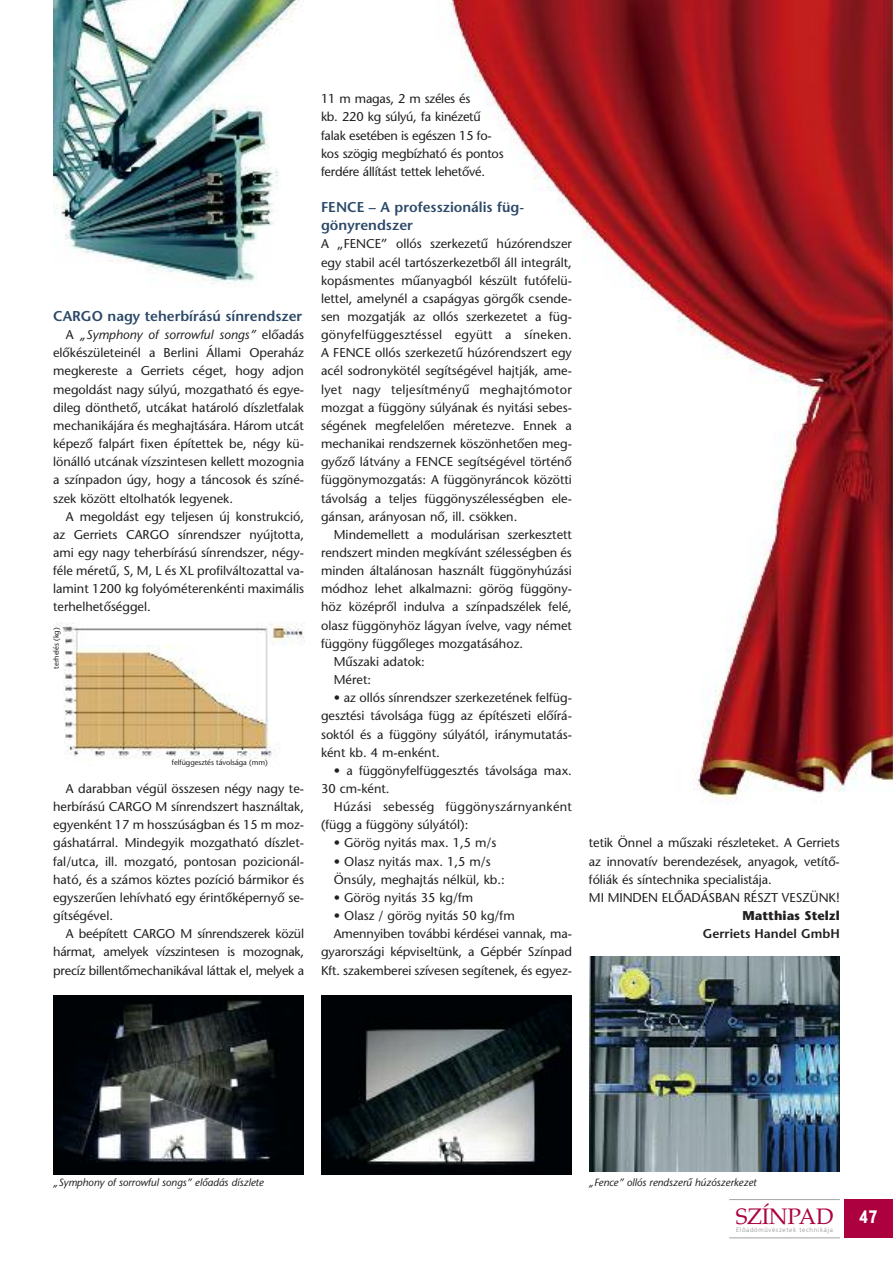
<style>
.page{position:relative;width:893px;height:1263px;background:#fff}
.page>*{position:absolute;margin:0;border:0;box-sizing:border-box;transform-origin:0 0}
.t1{font:22.35px "H Palatino Roman";letter-spacing:-.01em;color:#ac003f}
.t2{font:600 14.25px/18.1px "Stone Sans";color:#2c4968}
.t3{font:12.75px/18.1px "Stone Sans";color:#211f1f;text-align:justify}
.t4{font:12.75px/18.1px "Stone Sans";letter-spacing:.025em;color:#211f1f}
.t5{font:600 12.75px "Stone Sans";color:#211f1f}
.t6{font:700 12.75px "Stone Sans";color:#211f1f}
.t7{font:italic 10.5px "Stone Sans";letter-spacing:-.005em;color:#211f1f}
.t8{font:7.5px "Stone Sans";letter-spacing:-.005em;color:#211f1f}
.t9{font:6.3px "Frutiger L";letter-spacing:.105em;color:#908f8f}
.s1{font-style:italic}
.s2{font-family:"Lucida Grande"}
.s3{font-family:"Tarzana Narrow H Bold";font-size:21px;color:#fff}
</style>
<div class="page">
<img style="left:449px;top:0;width:444px;height:803px">
<div style="left:844px;top:1199px;width:49px;height:39px;background:#ac003f"></div>
<hr style="left:729px;top:1199px;width:111px;height:1px;background:#a6a5a5">
<hr style="left:729px;top:1237px;width:111px;height:1px;background:#a6a5a5">
<img style="left:53px;top:0;width:246px;height:284px">
<img style="left:55px;top:622px;width:249px;height:137px">
<img style="left:53px;top:995px;width:250px;height:179px">
<img style="left:321px;top:995px;width:250px;height:179px">
<img style="left:590px;top:956px;width:250px;height:215px">
<div style="left:53px;top:628px;width:10px;height:124px;background:#fff"></div>
<p class="t2" style="left:53px;top:308px;width:251px">CARGO nagy teherbírású sínrendszer</p>
<p class="t3" style="left:53px;top:327px;width:252px;text-indent:13px">A <span class="s1">„Symphony of sorrowful songs”</span> elôadás elôkészületeinél a Berlini Állami Operaház megkereste a Gerriets céget, hogy adjon megoldást nagy súlyú, mozgatható és egye&shy;dileg dönthetô, utcákat határoló díszletfalak mechanikájára és meghajtására. Három utcát képezô falpárt fixen építettek be, négy kü&shy;lönálló utcának vízszintesen kellett mozognia a színpadon úgy, hogy a táncosok és színé&shy;szek között eltolhatók legyenek.</p>
<p class="t3" style="left:53px;top:508px;width:252px;text-indent:13px">A megoldást egy teljesen új konstrukció, az Gerriets CARGO sínrendszer nyújtotta, ami egy nagy teherbírású sínrendszer, négy&shy;féle méretû, S, M, L és XL profilváltozattal va&shy;lamint 1200 kg folyóméterenkénti maximális terhelhetôséggel.</p>
<p class="t8" style="left:53px;top:669px;width:42px;rotate:-90deg">terhelés (kg)</p>
<p class="t8" style="left:172px;top:759px;width:97px">felfüggesztés távolsága (mm)</p>
<p class="t3" style="left:53px;top:781px;width:252px;text-indent:13px">A darabban végül összesen négy nagy te&shy;herbírású CARGO M sínrendszert használtak, egyenként 17 m hosszúságban és 15 m moz&shy;gáshatárral. Mindegyik mozgatható díszlet&shy;fal/utca, ill. mozgató, pontosan pozicionál&shy;ható, és a számos köztes pozíció bármikor és egyszerûen lehívható egy érintôképernyô se&shy;gítségével.</p>
<p class="t3" style="left:53px;top:926px;width:252px;text-indent:13px">A beépített CARGO M sínrendszerek közül hármat, amelyek vízszintesen is mozognak, precíz billentômechanikával láttak el, melyek a</p>
<p class="t3" style="left:321px;top:91px;width:184px;text-align:left">11 m magas, 2 m széles és<br>kb. 220 kg súlyú, fa kinézetû falak esetében is egészen 15 fo&shy;kos szögig megbízható és pontos ferdére állítást tettek lehetôvé.</p>
<p class="t2" style="left:321px;top:200px;width:205px">FENCE – A professzionális füg&shy;gönyrendszer</p>
<p class="t3" style="left:321px;top:236px;width:252px">A „FENCE” ollós szerkezetû húzórendszer egy stabil acél tartószerkezetbôl áll integrált, kopásmentes mûanyagból készült futófelü&shy;lettel, amelynél a csapágyas görgôk csende&shy;sen mozgatják az ollós szerkezetet a füg&shy;gönyfelfüggesztéssel együtt a síneken.<br>A FENCE ollós szerkezetû húzórendszert egy acél sodronykötél segítségével hajtják, ame&shy;lyet nagy teljesítményû meghajtómotor mozgat a függöny súlyának és nyitási sebes&shy;ségének megfelelôen méretezve. Ennek a mechanikai rendszernek köszönhetôen meg&shy;gyôzô látvány a FENCE segítségével történô függönymozgatás: A függönyráncok közötti távolság a teljes függönyszélességben ele&shy;gánsan, arányosan nô, ill. csökken.</p>
<p class="t3" style="left:334px;top:527px;width:240px">Mindemellett a modulárisan szerkesztett</p>
<p class="t3" style="left:321px;top:545px;width:252px">rendszert minden megkívánt szélességben és</p>
<p class="t3" style="left:321px;top:563px;width:252px">minden általánosan használt függönyhúzási</p>
<p class="t3" style="left:321px;top:581px;width:252px">módhoz lehet alkalmazni: görög függöny-</p>
<p class="t3" style="left:321px;top:599px;width:252px">höz középrôl indulva a színpadszélek felé,</p>
<p class="t3" style="left:321px;top:617px;width:252px">olasz függönyhöz lágyan ívelve, vagy német</p>
<p class="t3" style="left:321px;top:636px;width:204px">függöny függôleges mozgatásához.</p>
<p class="t3" style="left:334px;top:654px;width:93px">Mûszaki adatok:</p>
<p class="t3" style="left:334px;top:672px;width:39px">Méret:</p>
<p class="t3" style="left:321px;top:690px;width:252px;text-indent:13px">• az ollós sínrendszer szerkezetének felfüg&shy;gesztési távolsága függ az építészeti elôírá&shy;soktól és a függöny súlyától, iránymutatás&shy;ként kb. 4 m-enként.</p>
<p class="t3" style="left:321px;top:763px;width:252px;text-indent:13px">• a függönyfelfüggesztés távolsága max.<br>30 cm-ként.</p>
<p class="t4" style="left:321px;top:799px;width:252px;text-indent:13px">Húzási sebesség függönyszárnyanként (függ a függöny súlyától):</p>
<p class="t3" style="left:334px;top:835px;width:164px">• Görög nyitás max. 1,5 m/s</p>
<p class="t3" style="left:334px;top:853px;width:172px">• Olasz nyitás max. 1,5 m/s<br>Önsúly, meghajtás nélkül, kb.:</p>
<p class="t3" style="left:334px;top:890px;width:141px">• Görög nyitás 35 kg/fm</p>
<p class="t3" style="left:334px;top:908px;width:182px">• Olasz / görög nyitás 50 kg/fm</p>
<p class="t3" style="left:334px;top:926px;width:240px">Amennyiben további kérdései vannak, ma-</p>
<p class="t3" style="left:321px;top:944px;width:252px">gyarországi képviseltünk, a Gépbér Színpad</p>
<p class="t3" style="left:321px;top:962px;width:252px">Kft. szakemberei szívesen segítenek, és egyez-</p>
<p class="t3" style="left:589px;top:835px;width:252px">tetik Önnel a mûszaki részleteket. A Gerriets</p>
<p class="t3" style="left:589px;top:853px;width:252px">az innovatív berendezések, anyagok, vetítô-</p>
<p class="t3" style="left:589px;top:871px;width:184px">fóliák és síntechnika specialistája.</p>
<p class="t3" style="left:589px;top:890px;width:252px">MI MINDEN EL<span class="s2">Ő</span>ADÁSBAN RÉSZT VESZÜNK!</p>
<p class="t6" style="left:742px;top:911px;width:99px">Matthias Stelzl</p>
<p class="t5" style="left:703px;top:929px;width:139px">Gerriets Handel GmbH</p>
<p class="t7" style="left:53px;top:1178px;width:212px">„Symphony of sorrowful songs” elôadás díszlete</p>
<p class="t7" style="left:589px;top:1178px;width:169px">„Fence” ollós rendszerû húzószerkezet</p>
<h1 class="t1" style="left:736px;top:1203px;width:144px">SZÍNPAD <span class="s3">47</span></h1>
<p class="t9" style="left:736px;top:1226px;width:98px">Elôadómûvészetek technikája</p>
</div>
